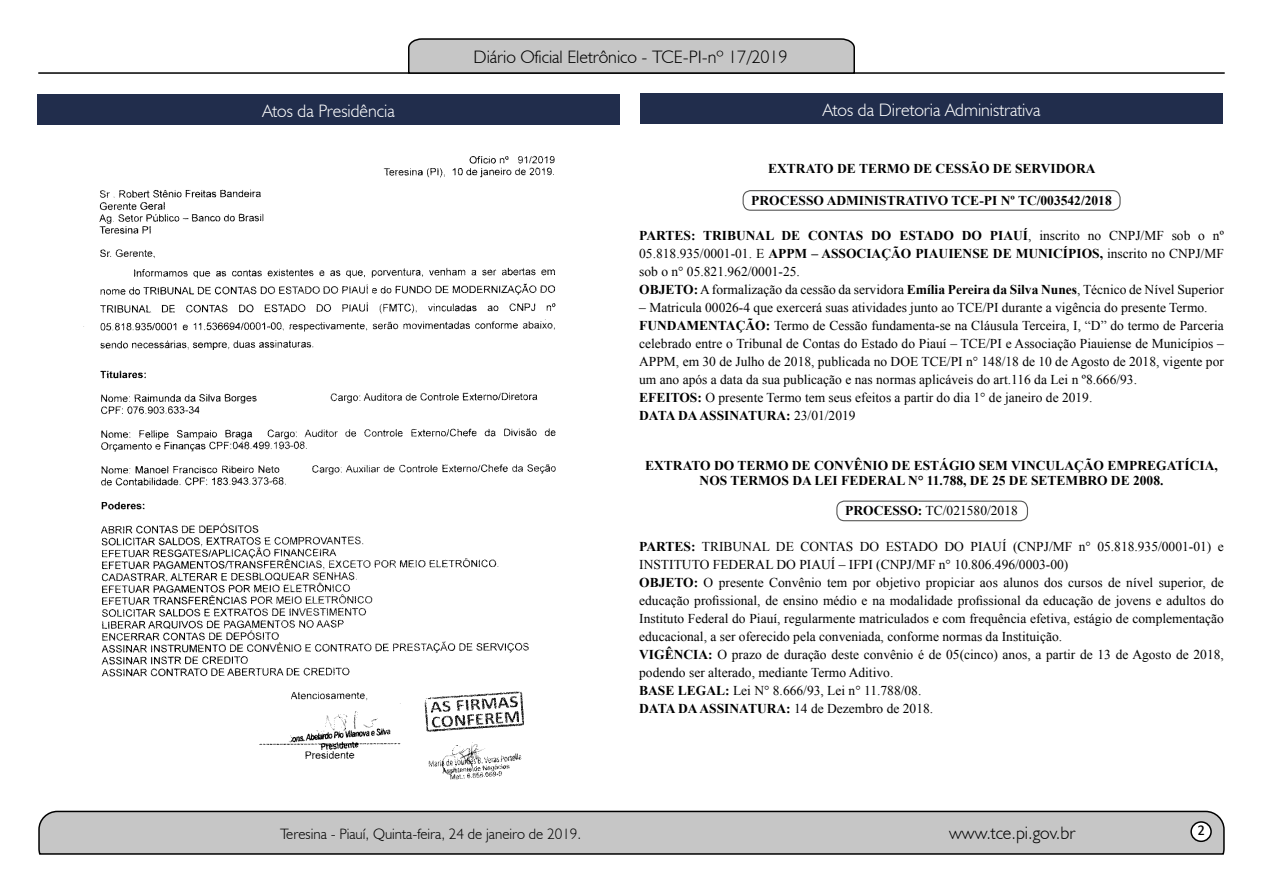
<style>
.page{position:relative;width:1263px;height:893px;background:#fff}
.page>*{position:absolute;margin:0;border:0;box-sizing:border-box;transform-origin:0 0}
.t1{font:300 18px "Humanist 521 BT";color:#000}
.t2{font:300 18px "Humanist 521 BT";color:#fff}
.t3{font:300 15px "Humanist 521 BT";color:#000}
.t4{font:15px "Estrangelo Edessa";color:#000}
.t5{font:13.5px/18px "Times New Roman";color:#000}
.t6{font:700 13.5px/14.9px "Times New Roman";color:#000;text-align:center}
.s1{font-weight:700}
</style>
<div class="page">
<svg style="left:38px;top:810px;width:1187px;height:45px;background:#b9b9b9"></svg>
<div style="left:1191px;top:822px;width:20px;height:19px;background:#fff;border-radius:50%"></div>
<div style="left:1190px;top:821px;width:22px;height:21px;border:2px solid #000;border-radius:50%"></div>
<hr style="left:38px;top:72px;width:1187px;height:2px;background:#000">
<svg style="left:407px;top:38px;width:449px;height:36px;background:#b4b4b4"></svg>
<div style="left:37px;top:94px;width:583px;height:31px;background:#212d4c"></div>
<div style="left:742px;top:190px;width:378px;height:21px;border:1px solid #575756;border-radius:8px"></div>
<div style="left:836px;top:501px;width:192px;height:20px;border:1px solid #575756;border-radius:8px"></div>
<div style="left:640px;top:94px;width:583px;height:30px;background:#212d4c"></div>
<img style="left:83px;top:155px;width:473px;height:625px">
<h1 class="t1" style="left:473px;top:46px;width:316px">Diário Oficial Eletrônico - TCE-PI-nº 17/2019</h1>
<h1 class="t2" style="left:262px;top:99px;width:134px">Atos da Presidência</h1>
<h1 class="t2" style="left:823px;top:99px;width:219px">Atos da Diretoria Administrativa</h1>
<p class="t6" style="left:768px;top:161px;width:329px">EXTRATO DE TERMO DE CESSÃO DE SERVIDORA</p>
<p class="t6" style="left:751px;top:193px;width:362px">PROCESSO ADMINISTRATIVO TCE-PI Nº TC/003542/2018</p>
<p class="t5" style="left:639px;top:226px;width:586px"><span class="s1">PARTES: TRIBUNAL DE CONTAS DO ESTADO DO PIAUÍ</span>, inscrito no CNPJ/MF sob o nº 05.818.935/0001-01. E <span class="s1">APPM – ASSOCIAÇÃO PIAUIENSE DE MUNICÍPIOS,</span> inscrito no CNPJ/MF sob o n° 05.821.962/0001-25.<br><span class="s1">OBJETO:</span> A formalização da cessão da servidora <span class="s1">Emília Pereira da Silva Nunes</span>, Técnico de Nível Superior</p>
<p class="t5" style="left:639px;top:298px;width:586px">– Matricula 00026-4 que exercerá suas atividades junto ao TCE/PI durante a vigência do presente Termo.<br><span class="s1">FUNDAMENTAÇÃO:</span> Termo de Cessão fundamenta-se na Cláusula Terceira, I, “D” do termo de Parceria celebrado entre o Tribunal de Contas do Estado do Piauí – TCE/PI e Associação Piauiense de Municípios – APPM, em 30 de Julho de 2018, publicada no DOE TCE/PI n° 148/18 de 10 de Agosto de 2018, vigente por um ano após a data da sua publicação e nas normas aplicáveis do art.116 da Lei n º8.666/93.<br><span class="s1">EFEITOS:</span> O presente Termo tem seus efeitos a partir do dia 1° de janeiro de 2019.<br><span class="s1">DATA DA ASSINATURA:</span> 23/01/2019</p>
<p class="t6" style="left:645px;top:458px;width:574px">EXTRATO DO TERMO DE CONVÊNIO DE ESTÁGIO SEM VINCULAÇÃO EMPREGATÍCIA,<br>NOS TERMOS DA LEI FEDERAL N° 11.788, DE 25 DE SETEMBRO DE 2008.</p>
<p class="t5" style="left:845px;top:501px;width:174px"><span class="s1">PROCESSO:</span> TC/021580/2018</p>
<p class="t5" style="left:639px;top:537px;width:586px"><span class="s1">PARTES:</span> TRIBUNAL DE CONTAS DO ESTADO DO PIAUÍ (CNPJ/MF n° 05.818.935/0001-01) e INSTITUTO FEDERAL DO PIAUÍ – IFPI (CNPJ/MF n° 10.806.496/0003-00)<br><span class="s1">OBJETO:</span> O presente Convênio tem por objetivo propiciar aos alunos dos cursos de nível superior, de educação profissional, de ensino médio e na modalidade profissional da educação de jovens e adultos do Instituto Federal do Piauí, regularmente matriculados e com frequência efetiva, estágio de complementação educacional, a ser oferecido pela conveniada, conforme normas da Instituição.<br><span class="s1">VIGÊNCIA:</span> O prazo de duração deste convênio é de 05(cinco) anos, a partir de 13 de Agosto de 2018, podendo ser alterado, mediante Termo Aditivo.<br><span class="s1">BASE LEGAL:</span> Lei N° 8.666/93, Lei n° 11.788/08.<br><span class="s1">DATA DA ASSINATURA:</span> 14 de Dezembro de 2018.</p>
<p class="t3" style="left:280px;top:824px;width:303px">Teresina - Piauí, Quinta-feira, 24 de janeiro de 2019.</p>
<h1 class="t1" style="left:949px;top:822px;width:128px">www.tce.pi.gov.br</h1>
<p class="t4" style="left:1197px;top:823px;width:9px">2</p>
</div>
